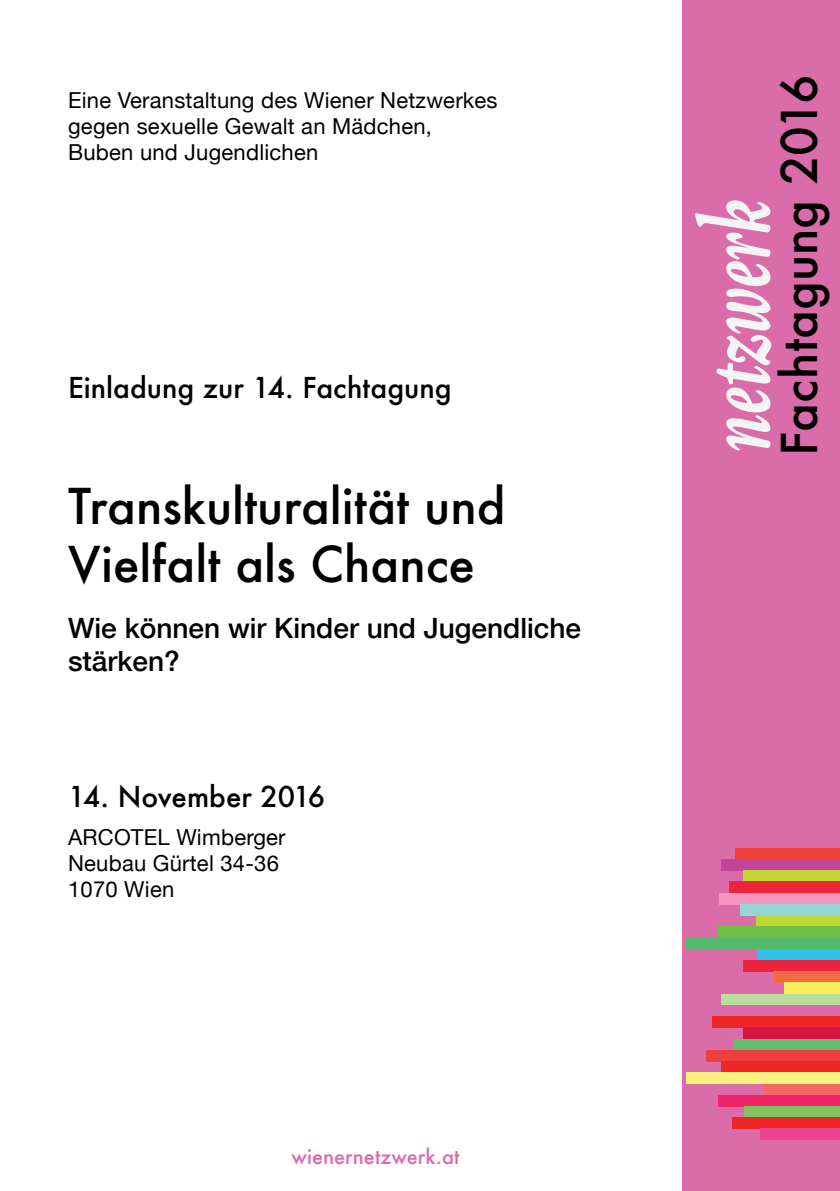
<style>
.page{position:relative;width:840px;height:1191px;background:#fff}
.page>*{position:absolute;margin:0;border:0;box-sizing:border-box;transform-origin:0 0}
.Titel_Überschrift{font:500 48px/57.6px "Futura";color:#000}
.Einladung{font:500 28px "Futura";color:#000}
.Untertitel{font:500 28px/33.6px "Helvetica Neue";color:#000}
.Titel_Schrift{font:22px/26.4px "Helvetica Neue";letter-spacing:.01em;color:#000}
.link_unterer_rand{font:500 20px "Futura";color:#da6caa}
</style>
<div class="page">
<div style="left:682px;top:0;width:157px;height:1191px;background:#da6caa"></div>
<svg style="left:695px;top:200px;width:75px;height:250px"></svg>
<div style="left:735px;top:848px;width:104px;height:11px;background:#ef4139"></div>
<div style="left:720px;top:859px;width:119px;height:11px;background:#c14699"></div>
<div style="left:743px;top:870px;width:96px;height:12px;background:#c1d831"></div>
<div style="left:728px;top:882px;width:111px;height:11px;background:#ee243b"></div>
<div style="left:719px;top:893px;width:120px;height:11px;background:#f496bf"></div>
<div style="left:740px;top:904px;width:99px;height:11px;background:#95d5d5"></div>
<div style="left:755px;top:915px;width:84px;height:11px;background:#c1d831"></div>
<div style="left:716px;top:926px;width:123px;height:12px;background:#6cbe45"></div>
<div style="left:686px;top:938px;width:153px;height:11px;background:#55bb6a"></div>
<div style="left:758px;top:949px;width:81px;height:11px;background:#2dc3e9"></div>
<div style="left:743px;top:960px;width:96px;height:11px;background:#ee243d"></div>
<div style="left:774px;top:971px;width:65px;height:11px;background:#f26a43"></div>
<div style="left:784px;top:982px;width:55px;height:12px;background:#faef59"></div>
<div style="left:720px;top:994px;width:119px;height:11px;background:#bcdd9f"></div>
<div style="left:711px;top:1016px;width:128px;height:11px;background:#ee2526"></div>
<div style="left:742px;top:1027px;width:97px;height:12px;background:#d41643"></div>
<div style="left:733px;top:1039px;width:106px;height:11px;background:#65bf6f"></div>
<div style="left:705px;top:1050px;width:134px;height:11px;background:#ef3e3e"></div>
<div style="left:721px;top:1061px;width:118px;height:11px;background:#ee2526"></div>
<div style="left:686px;top:1072px;width:153px;height:12px;background:#f7f07d"></div>
<div style="left:764px;top:1084px;width:75px;height:11px;background:#f26868"></div>
<div style="left:718px;top:1095px;width:121px;height:11px;background:#ee2465"></div>
<div style="left:743px;top:1106px;width:96px;height:11px;background:#82c55f"></div>
<div style="left:732px;top:1117px;width:107px;height:11px;background:#ee2526"></div>
<div style="left:759px;top:1128px;width:80px;height:12px;background:#ee4192"></div>
<p class="Titel_Schrift" style="left:68px;top:88px;width:431px">Eine Veranstaltung des Wiener Netzwerkes gegen sexuelle Gewalt an Mädchen,<br>Buben und Jugendlichen</p>
<p class="Einladung" style="left:68px;top:369px;width:385px">Einladung zur 14. Fachtagung</p>
<p class="Titel_Überschrift" style="left:68px;top:477px;width:438px">Transkulturalität und<br>Vielfalt als Chance</p>
<p class="Untertitel" style="left:68px;top:611px;width:514px">Wie können wir Kinder und Jugendliche stärken?</p>
<p class="Einladung" style="left:68px;top:777px;width:258px">14. November 2016</p>
<p class="Titel_Schrift" style="left:68px;top:824px;width:219px">ARCOTEL Wimberger<br>Neubau Gürtel 34-36<br>1070 Wien</p>
<p class="link_unterer_rand" style="left:291px;top:1142px;width:169px">wienernetzwerk.at</p>
<p class="Titel_Überschrift" style="left:769px;top:455px;width:382px;rotate:-90deg">Fachtagung 2016</p>
</div>
